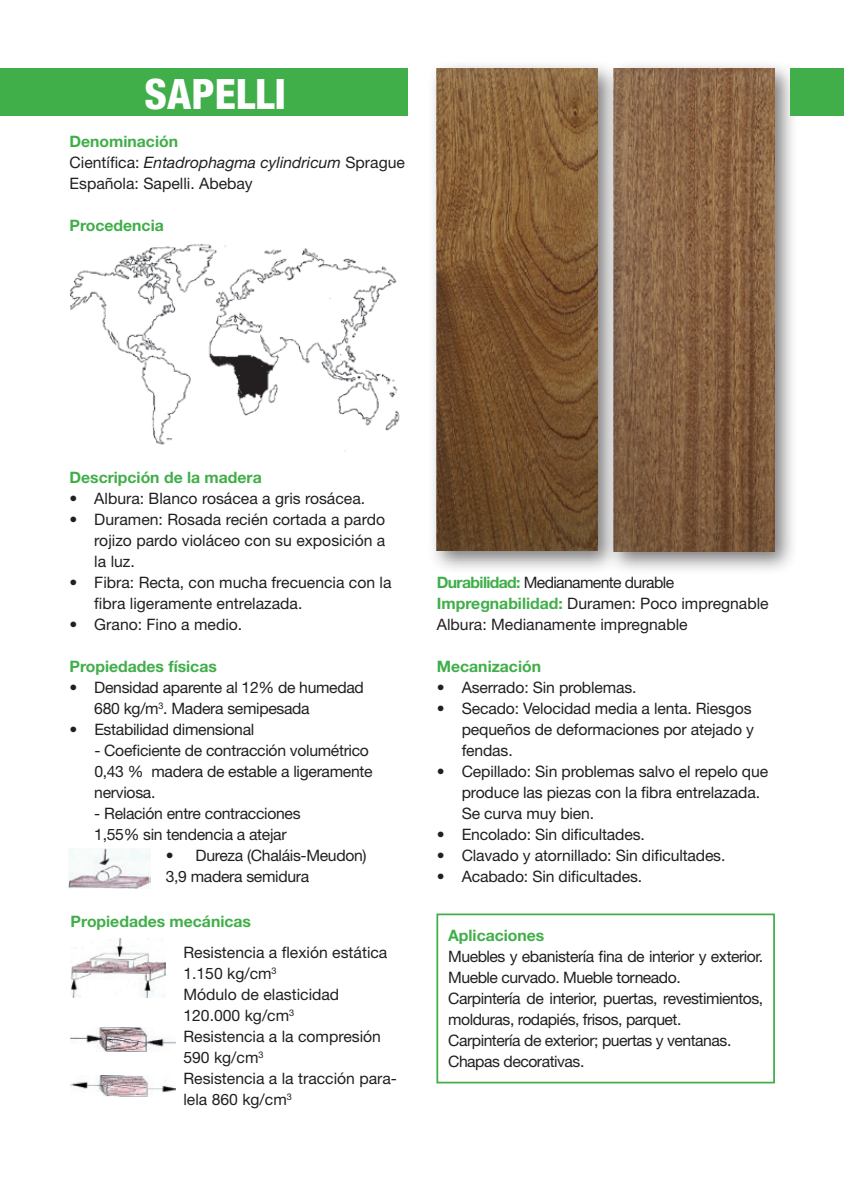
<style>
.page{position:relative;width:844px;height:1191px;background:#fff}
.page>*{position:absolute;margin:0;border:0;box-sizing:border-box;transform-origin:0 0}
.t1{font:800 condensed 42px "Helvetica Neue";color:#fff}
.t2{font:15.75px/21px "Helvetica Neue LT Std";letter-spacing:-.01em;color:#231f20}
.t3{font:15.75px/21px "Helvetica Neue LT Std";letter-spacing:-.03em;color:#231f20}
.t4{font:700 15.75px "Helvetica Neue LT Std";color:#40ae49}
.s1{font-weight:700;color:#40ae49}
.s2{font-style:italic}
</style>
<div class="page">
<div style="left:0;top:69px;width:407px;height:47px;background:#40ae49"></div>
<div style="left:604px;top:59px;width:194px;height:516px;background:#231f20;opacity:.6"></div>
<img style="left:621px;top:69px;width:153px;height:482px">
<div style="left:427px;top:59px;width:194px;height:515px;background:#231f20;opacity:.6"></div>
<img style="left:437px;top:69px;width:160px;height:481px">
<img style="left:70px;top:244px;width:330px;height:207px">
<div style="left:436px;top:913px;width:338px;height:170px;border:2px solid #40ae49"></div>
<img style="left:70px;top:1027px;width:105px;height:24px">
<img style="left:71px;top:938px;width:94px;height:59px">
<img style="left:68px;top:848px;width:83px;height:40px">
<div style="left:790px;top:69px;width:53px;height:47px;background:#40ae49"></div>
<img style="left:70px;top:1075px;width:105px;height:21px">
<h1 class="t1" style="left:145px;top:68px;width:143px">SAPELLI</h1>
<p class="t2" style="left:69px;top:131px;width:337px"><span class="s1">Denominación<br></span>Científica: <span class="s2">Entadrophagma cylindricum</span> Sprague<br>Española: Sapelli. Abebay</p>
<p class="t4" style="left:69px;top:216px;width:96px">Procedencia</p>
<p class="t4" style="left:69px;top:468px;width:194px">Descripción de la madera</p>
<p class="t2" style="left:69px;top:488px;width:297px">• Albura: Blanco rosácea a gris rosácea.</p>
<p class="t2" style="left:94px;top:509px;width:292px;text-align:justify;text-indent:-25px">• Duramen: Rosada recién cortada a pardo rojizo pardo violáceo con su exposición a la luz.</p>
<p class="t2" style="left:94px;top:572px;width:298px;text-indent:-25px">• Fibra: Recta, con mucha frecuencia con la fibra ligeramente entrelazada.</p>
<p class="t2" style="left:69px;top:614px;width:174px">• Grano: Fino a medio.</p>
<p class="t4" style="left:69px;top:657px;width:149px">Propiedades físicas</p>
<p class="t2" style="left:94px;top:677px;width:271px;text-indent:-25px">• Densidad aparente al 12% de humedad<br>680 kg/m<sup>3</sup>. Madera semipesada</p>
<p class="t2" style="left:69px;top:719px;width:186px">• Estabilidad dimensional</p>
<p class="t2" style="left:94px;top:740px;width:280px">- Coeficiente de contracción volumétrico<br>0,43 % madera de estable a ligeramente nerviosa.</p>
<p class="t2" style="left:94px;top:803px;width:208px">- Relación entre contracciones<br>1,55% sin tendencia a atejar</p>
<p class="t2" style="left:166px;top:845px;width:202px">• Dureza (Chaláis-Meudon)<br>3,9 madera semidura</p>
<p class="t4" style="left:71px;top:912px;width:182px">Propiedades mecánicas</p>
<p class="t2" style="left:183px;top:941px;width:215px">Resistencia a flexión estática<br>1.150 kg/cm<sup>3<br></sup>Módulo de elasticidad<br>120.000 kg/cm<sup>3<br></sup>Resistencia a la compresión<br>590 kg/cm<sup>3<br></sup>Resistencia a la tracción para&shy;lela 860 kg/cm<sup>3</sup></p>
<p class="t2" style="left:437px;top:572px;width:333px"><span class="s1">Durabilidad:</span> Medianamente durable<br><span class="s1">Impregnabilidad:</span> Duramen: Poco impregnable<br>Albura: Medianamente impregnable</p>
<p class="t4" style="left:437px;top:657px;width:106px">Mecanización</p>
<p class="t2" style="left:437px;top:677px;width:201px">• Aserrado: Sin problemas.</p>
<p class="t2" style="left:461px;top:698px;width:294px;text-indent:-25px">• Secado: Velocidad media a lenta. Riesgos pequeños de deformaciones por atejado y fendas.</p>
<p class="t2" style="left:461px;top:761px;width:308px;text-indent:-25px">• Cepillado: Sin problemas salvo el repelo que produce las piezas con la fibra entrelazada.<br>Se curva muy bien.</p>
<p class="t2" style="left:436px;top:824px;width:209px">• Encolado: Sin dificultades.</p>
<p class="t2" style="left:436px;top:845px;width:290px">• Clavado y atornillado: Sin dificultades.</p>
<p class="t2" style="left:436px;top:866px;width:207px">• Acabado: Sin dificultades.</p>
<p class="t4" style="left:448px;top:925px;width:98px">Aplicaciones</p>
<p class="t3" style="left:448px;top:945px;width:316px">Muebles y ebanistería fina de interior y exterior.<br>Mueble curvado. Mueble torneado.<br>Carpintería de interior, puertas, revestimientos, molduras, rodapiés, frisos, parquet.<br>Carpintería de exterior; puertas y ventanas.<br>Chapas decorativas.</p>
</div>
